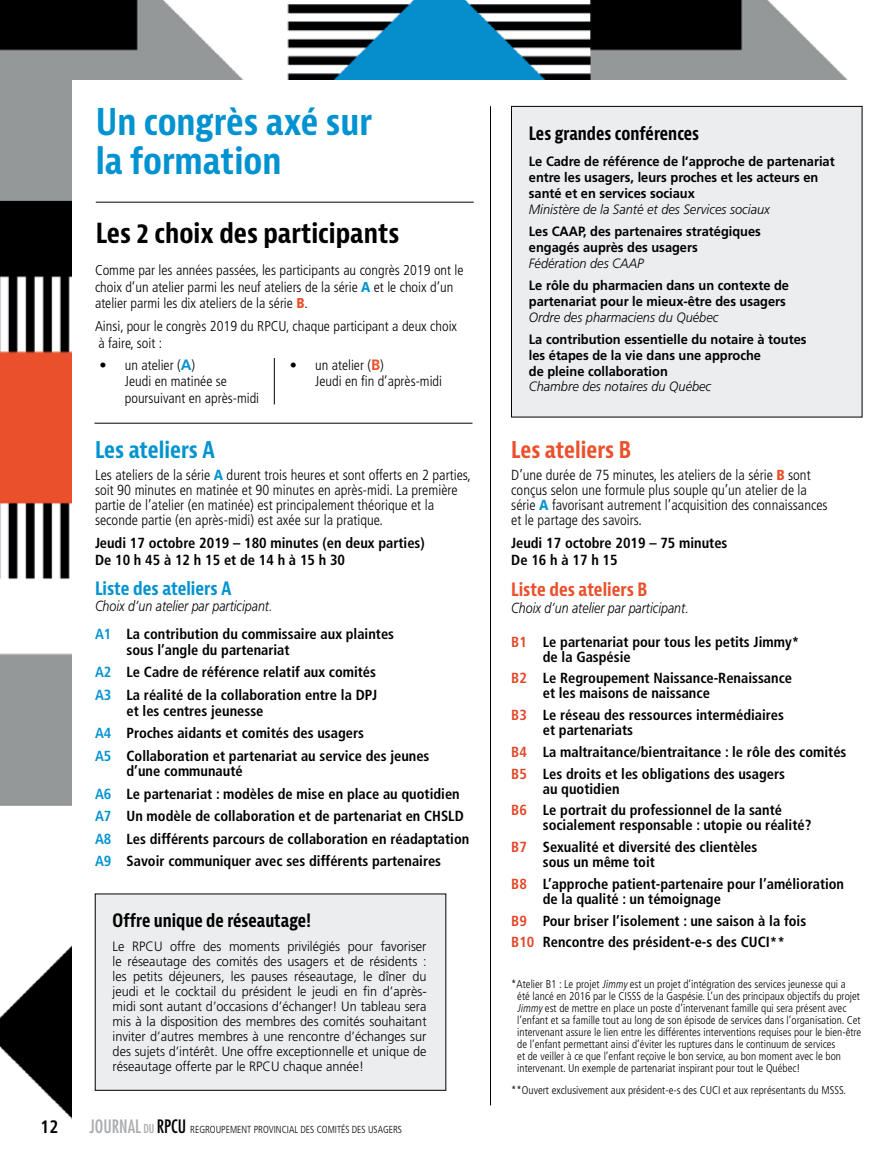
<style>
.page{position:relative;width:891px;height:1161px;background:#fff}
.page>*{position:absolute;margin:0;border:0;box-sizing:border-box;transform-origin:0 0}
.t1{font:700 condensed 36px/39px "Bernina Sans";color:#0093d0}
.t2{font:700 condensed 27px "Bernina Sans";color:#000}
.t3{font:700 condensed 22.5px "Bernina Sans";color:#0093d0}
.t4{font:700 condensed 22.5px "Bernina Sans";color:#eb502b}
.t5{font:700 condensed 18px "Bernina Sans";color:#000;scale:.95 1}
.t6{font:700 condensed 18px "Bernina Sans";color:#0093d0}
.t7{font:700 condensed 18px "Bernina Sans";color:#eb502b}
.t8{font:700 condensed 18px "Frutiger";color:#000;scale:.95 1}
.t9{font:700 condensed 14.7px/22.5px "Frutiger";color:#000}
.t10{font:300 condensed 14.7px/15px "Frutiger";color:#000}
.t11{font:italic 300 14.7px "Frutiger";color:#000;scale:.85 1}
.t12{font:300 condensed 14.25px/16.5px "Frutiger";color:#000}
.t13{font:300 13.5px/15px "Frutiger";color:#000;text-align:justify;scale:.94 1}
.t14{font:700 13.5px/15.8px "Frutiger";color:#000;scale:.95 1}
.t15{font:italic 300 13.5px "Frutiger";color:#000;scale:.95 1}
.t16{font:300 condensed 11.25px/12px "Frutiger";color:#000}
.t17{font:300 condensed 10.2px "Frutiger";color:#000;scale:.95 1}
.s1{font-weight:900;color:#0093d0}
.s2{font-weight:900;color:#eb502b}
.s3{font-weight:700;font-stretch:normal;font-size:15px;color:#0093d0}
.s4{font-weight:700;font-stretch:normal;font-size:15px;color:#eb502b}
.s5{font-weight:300;font-style:italic;font-stretch:normal}
.s6{color:#0093d0}
.s7{font-family:"Futura";font-weight:400;font-size:18px;color:#a9abae}
.s8{font-family:"Futura";font-weight:400;font-size:12px;color:#a9abae}
.s9{font-family:"Futura";font-weight:400;font-size:18px}
.s10{color:#e34425}
.s11{font-style:italic}
</style>
<div class="page">
<img style="left:0;top:0;width:848px;height:1120px">
<div style="left:72px;top:81px;width:819px;height:1080px;background:#fff"></div>
<hr style="left:490px;top:106px;width:1px;height:999px;background:#000">
<hr style="left:94px;top:423px;width:378px;height:1px;background:#000">
<hr style="left:96px;top:202px;width:378px;height:1px;background:#000">
<hr style="left:274px;top:358px;width:1px;height:46px;background:#000">
<div style="left:95px;top:894px;width:351px;height:196px;background:#ecedee"></div>
<div style="left:511px;top:106px;width:351px;height:311px;background:#ecedee"></div>
<div style="left:511px;top:106px;width:351px;height:311px;border:1px solid #000"></div>
<h1 class="t1" style="left:96px;top:104px;width:278px">Un congrès axé sur la formation</h1>
<h2 class="t2" style="left:96px;top:217px;width:305px">Les 2 choix des participants</h2>
<p class="t12" style="left:95px;top:262px;width:370px">Comme par les années passées, les participants au congrès 2019 ont le choix d’un atelier parmi les neuf ateliers de la série <span class="s1">A</span> et le choix d’un atelier parmi les dix ateliers de la série <span class="s2">B</span>.</p>
<p class="t12" style="left:95px;top:318px;width:364px">Ainsi, pour le congrès 2019 du RPCU, chaque participant a deux choix à faire, soit :</p>
<p class="t12" style="left:125px;top:357px;width:136px;text-indent:-26px">• un atelier (<span class="s3">A</span>)<br>Jeudi en matinée se poursuivant en après-midi</p>
<p class="t12" style="left:315px;top:357px;width:128px;text-indent:-25px">• un atelier (<span class="s4">B</span>)<br>Jeudi en fin d’après-midi</p>
<h3 class="t3" style="left:95px;top:436px;width:121px">Les ateliers A</h3>
<p class="t10" style="left:95px;top:468px;width:377px">Les ateliers de la série <span class="s1">A</span> durent trois heures et sont offerts en 2 parties, soit 90 minutes en matinée et 90 minutes en après-midi. La première partie de l’atelier (en matinée) est principalement théorique et la seconde partie (en après-midi) est axée sur la pratique.</p>
<p class="t9" style="left:95px;top:535px;width:331px;line-height:16.5px">Jeudi 17 octobre 2019 – 180 minutes (en deux parties)<br>De 10 h 45 à 12 h 15 et de 14 h à 15 h 30</p>
<p class="t6" style="left:95px;top:577px;width:137px">Liste des ateliers A</p>
<p class="t9" style="left:95px;top:592px;width:301px;line-height:27.8px"><span class="s5">Choix d’un atelier par participant.<br></span><span class="s6">A1</span> La contribution du commissaire aux plaintes</p>
<p class="t9" style="left:95px;top:639px;width:284px;text-indent:32px">sous l’angle du partenariat<br><span class="s6">A2</span> Le Cadre de référence relatif aux comités<br><span class="s6">A3</span> La réalité de la collaboration entre la DPJ</p>
<p class="t9" style="left:95px;top:699px;width:336px;text-indent:32px">et les centres jeunesse<br><span class="s6">A4</span> Proches aidants et comités des usagers<br><span class="s6">A5</span> Collaboration et partenariat au service des jeunes</p>
<p class="t9" style="left:95px;top:760px;width:376px;text-indent:32px">d’une communauté<br><span class="s6">A6</span> Le partenariat : modèles de mise en place au quotidien <span class="s6">A7</span> Un modèle de collaboration et de partenariat en CHSLD <span class="s6">A8</span> Les différents parcours de collaboration en réadaptation <span class="s6">A9</span> Savoir communiquer avec ses différents partenaires</p>
<p class="t5" style="left:113px;top:909px;width:211px">Offre unique de réseautage!</p>
<p class="t13" style="left:113px;top:939px;width:335px">Le RPCU offre des moments privilégiés pour favoriser le réseautage des comités des usagers et de résidents : les petits déjeuners, les pauses réseautage, le dîner du jeudi et le cocktail du président le jeudi en fin d’après&shy;midi sont autant d’occasions d’échanger! Un tableau sera mis à la disposition des membres des comités souhaitant inviter d’autres membres à une rencontre d’échanges sur des sujets d’intérêt. Une offre exceptionnelle et unique de réseautage offerte par le RPCU chaque année!</p>
<p class="t8" style="left:40px;top:1116px;width:20px">12</p>
<p class="t17" style="left:89px;top:1124px;width:331px"><span class="s7">JOURNAL</span> <span class="s8">DU</span> <span class="s9">RPCU</span> REGROUPEMENT PROVINCIAL DES COMITÉS DES USAGERS</p>
<p class="t5" style="left:529px;top:123px;width:181px">Les grandes conférences</p>
<p class="t14" style="left:529px;top:154px;width:323px">Le Cadre de référence de l’approche de partenariat entre les usagers, leurs proches et les acteurs en santé et en services sociaux</p>
<p class="t15" style="left:529px;top:201px;width:255px">Ministère de la Santé et des Services sociaux</p>
<p class="t14" style="left:529px;top:224px;width:246px">Les CAAP, des partenaires stratégiques engagés auprès des usagers</p>
<p class="t15" style="left:529px;top:255px;width:122px">Fédération des CAAP</p>
<p class="t14" style="left:529px;top:278px;width:275px">Le rôle du pharmacien dans un contexte de partenariat pour le mieux-être des usagers</p>
<p class="t15" style="left:529px;top:309px;width:201px">Ordre des pharmaciens du Québec</p>
<p class="t14" style="left:529px;top:332px;width:294px">La contribution essentielle du notaire à toutes les étapes de la vie dans une approche<br>de pleine collaboration</p>
<p class="t15" style="left:529px;top:379px;width:194px">Chambre des notaires du Québec</p>
<h3 class="t4" style="left:511px;top:436px;width:121px">Les ateliers B</h3>
<p class="t10" style="left:511px;top:468px;width:318px">D’une durée de 75 minutes, les ateliers de la série <span class="s2">B</span> sont conçus selon une formule plus souple qu’un atelier de la série <span class="s1">A</span> favorisant autrement l’acquisition des connaissances et le partage des savoirs.</p>
<p class="t9" style="left:511px;top:535px;width:218px;line-height:16.5px">Jeudi 17 octobre 2019 – 75 minutes<br>De 16 h à 17 h 15</p>
<p class="t7" style="left:511px;top:579px;width:138px">Liste des ateliers B</p>
<p class="t11" style="left:511px;top:599px;width:210px">Choix d’un atelier par participant.</p>
<p class="t9" style="left:543px;top:634px;width:258px;line-height:15px;text-indent:-32px"><span class="s10">B1</span> Le partenariat pour tous les petits Jimmy* de la Gaspésie</p>
<p class="t9" style="left:543px;top:671px;width:251px;line-height:15px;text-indent:-32px"><span class="s10">B2</span> Le Regroupement Naissance-Renaissance et les maisons de naissance</p>
<p class="t9" style="left:543px;top:708px;width:243px;line-height:15px;text-indent:-32px"><span class="s10">B3</span> Le réseau des ressources intermédiaires et partenariats</p>
<p class="t9" style="left:511px;top:741px;width:337px;line-height:21.8px"><span class="s10">B4</span> La maltraitance/bientraitance : le rôle des comités<br><span class="s10">B5</span> Les droits et les obligations des usagers</p>
<p class="t9" style="left:511px;top:778px;width:272px;line-height:21.8px;text-indent:32px">au quotidien<br><span class="s10">B6</span> Le portrait du professionnel de la santé</p>
<p class="t9" style="left:511px;top:815px;width:302px;line-height:21.8px;text-indent:32px">socialement responsable : utopie ou réalité?<br><span class="s10">B7</span> Sexualité et diversité des clientèles</p>
<p class="t9" style="left:511px;top:851px;width:334px;line-height:21.8px;text-indent:32px">sous un même toit<br><span class="s10">B8</span> L’approche patient-partenaire pour l’amélioration</p>
<p class="t9" style="left:511px;top:888px;width:297px;line-height:21.8px;text-indent:32px">de la qualité : un témoignage<br><span class="s10">B9</span> Pour briser l’isolement : une saison à la fois<br><span class="s10">B10</span> Rencontre des président-e-s des CUCI**</p>
<p class="t16" style="left:517px;top:978px;width:346px;text-indent:-6px">*Atelier B1 : Le projet <span class="s11">Jimmy</span>est un projet d’intégration des services jeunesse qui a<br>été lancé en 2016 par le CISSS de la Gaspésie. L’un des principaux objectifs du projet <span class="s11">Jimmy</span>est de mettre en place un poste d’intervenant famille qui sera présent avec l’enfant et sa famille tout au long de son épisode de services dans l’organisation. Cet intervenant assure le lien entre les différentes interventions requises pour le bien-être de l’enfant permettant ainsi d’éviter les ruptures dans le continuum de services<br>et de veiller à ce que l’enfant reçoive le bon service, au bon moment avec le bon intervenant. Un exemple de partenariat inspirant pour tout le Québec!</p>
<p class="t16" style="left:511px;top:1084px;width:336px">**Ouvert exclusivement aux président-e-s des CUCI et aux représentants du MSSS.</p>
</div>
